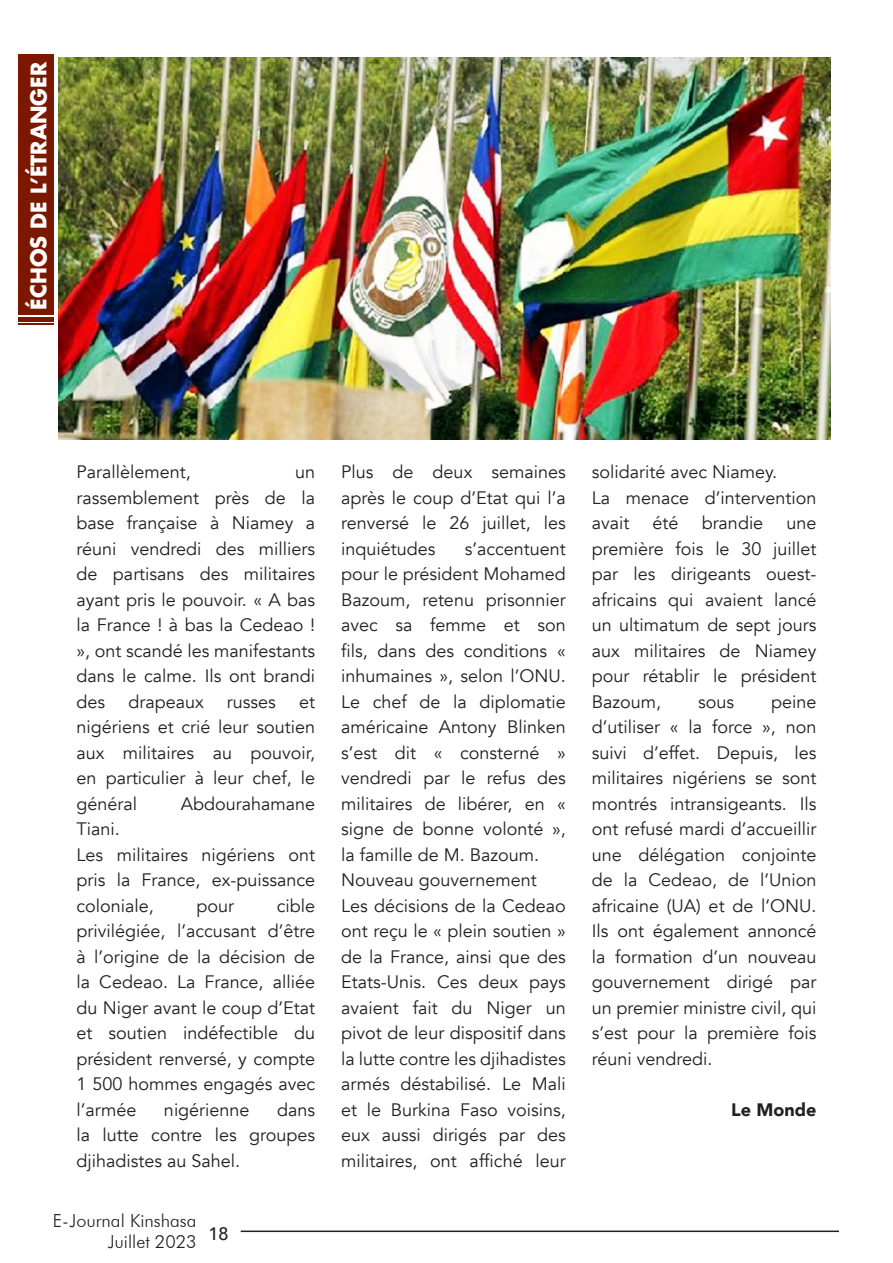
<style>
.page{position:relative;width:893px;height:1263px;background:#fff}
.page>*{position:absolute;margin:0;border:0;box-sizing:border-box;transform-origin:0 0}
.t1{font:700 21px "Futura LT";color:#fff}
.t2{font:18px/25.5px "Avenir";color:#231f20;text-align:justify}
.t3{font:300 18px/21.6px "Futura BT";color:#231f20;text-align:right}
.t4{font:900 18px "Avenir";color:#231f20}
.t5{font:500 18px "Avenir";color:#231f20}
</style>
<div class="page">
<img style="left:59px;top:58px;width:771px;height:381px">
<div style="left:19px;top:54px;width:35px;height:261px;background:#7d1800"></div>
<hr style="left:19px;top:324px;width:35px;height:1px;background:#7d1800">
<hr style="left:19px;top:319px;width:35px;height:3px;background:#7d1800">
<hr style="left:19px;top:317px;width:35px;height:1px;background:#7d1800">
<hr style="left:241px;top:1230px;width:598px;height:2px;background:#231f20">
<p class="t1" style="left:25px;top:310px;width:249px;rotate:-90deg">ÉCHOS DE L’ÉTRANGER</p>
<p class="t2" style="left:77px;top:460px;width:116px">Parallèlement,</p>
<p class="t2" style="left:77px;top:460px;width:240px;text-indent:219px">un rassemblement près de la base française à Niamey a réuni vendredi des milliers de partisans des militaires ayant pris le pouvoir. « A bas la France ! à bas la Cedeao ! », ont scandé les manifestants dans le calme. Ils ont brandi des</p>
<p class="t2" style="left:128px;top:689px;width:77px">drapeaux</p>
<p class="t2" style="left:227px;top:689px;width:50px">russes</p>
<p class="t2" style="left:77px;top:689px;width:240px;text-indent:223px">et nigériens et crié leur soutien aux militaires au pouvoir, en particulier à leur chef, le général</p>
<p class="t2" style="left:181px;top:791px;width:136px">Abdourahamane</p>
<p class="t2" style="left:77px;top:817px;width:45px">Tiani.</p>
<p class="t2" style="left:77px;top:842px;width:240px">Les militaires nigériens ont pris la France, ex-puissance coloniale,</p>
<p class="t2" style="left:77px;top:893px;width:240px;text-indent:200px">cible privilégiée, l’accusant d’être à l’origine de la décision de la Cedeao. La France, alliée du Niger avant le coup d’Etat et soutien indéfectible du président renversé, y compte 1 500 hommes engagés avec l’armée</p>
<p class="t2" style="left:197px;top:893px;width:39px">pour</p>
<p class="t2" style="left:77px;top:1097px;width:240px;text-indent:201px">dans la lutte contre les groupes djihadistes au Sahel.</p>
<p class="t2" style="left:164px;top:1097px;width:87px">nigérienne</p>
<p class="t3" style="left:53px;top:1209px;width:145px">E-Journal Kinshasa<br>Juillet 2023</p>
<p class="t5" style="left:209px;top:1218px;width:22px">18</p>
<p class="t2" style="left:341px;top:460px;width:226px">Plus de deux semaines après le coup d’Etat qui l’a renversé le 26 juillet, les inquiétudes</p>
<p class="t2" style="left:341px;top:536px;width:226px;text-indent:124px">s’accentuent pour le président Mohamed Bazoum, retenu prisonnier avec sa femme et son fils, dans des conditions « inhumaines », selon l’ONU.<br>Le chef de la diplomatie américaine Antony Blinken s’est dit « consterné » vendredi par le refus des militaires de libérer, en « signe de bonne volonté », la famille de M. Bazoum.</p>
<p class="t2" style="left:341px;top:868px;width:197px">Nouveau gouvernement</p>
<p class="t2" style="left:341px;top:893px;width:226px">Les décisions de la Cedeao ont reçu le « plein soutien » de la France, ainsi que des Etats-Unis. Ces deux pays avaient fait du Niger un pivot de leur dispositif dans la lutte contre les djihadistes armés déstabilisé. Le Mali et le Burkina Faso voisins, eux aussi dirigés par des militaires, ont affiché leur</p>
<p class="t2" style="left:592px;top:460px;width:187px">solidarité avec Niamey.</p>
<p class="t2" style="left:592px;top:485px;width:226px">La menace d’intervention avait</p>
<p class="t2" style="left:653px;top:511px;width:27px">été</p>
<p class="t2" style="left:702px;top:511px;width:63px">brandie</p>
<p class="t2" style="left:592px;top:511px;width:226px;text-indent:195px">une première fois le 30 juillet par les dirigeants ouest&shy;africains qui avaient lancé un ultimatum de sept jours aux militaires de Niamey pour rétablir le président Bazoum,</p>
<p class="t2" style="left:592px;top:689px;width:226px;text-indent:179px">peine d’utiliser « la force », non suivi d’effet. Depuis, les militaires nigériens se sont montrés intransigeants. Ils ont refusé mardi d’accueillir une délégation conjointe de la Cedeao, de l’Union africaine (UA) et de l’ONU.<br>Ils ont également annoncé la formation d’un nouveau gouvernement dirigé par un premier ministre civil, qui s’est pour la première fois réuni vendredi.</p>
<p class="t4" style="left:731px;top:1094px;width:87px">Le Monde</p>
<p class="t2" style="left:698px;top:689px;width:38px">sous</p>
</div>
